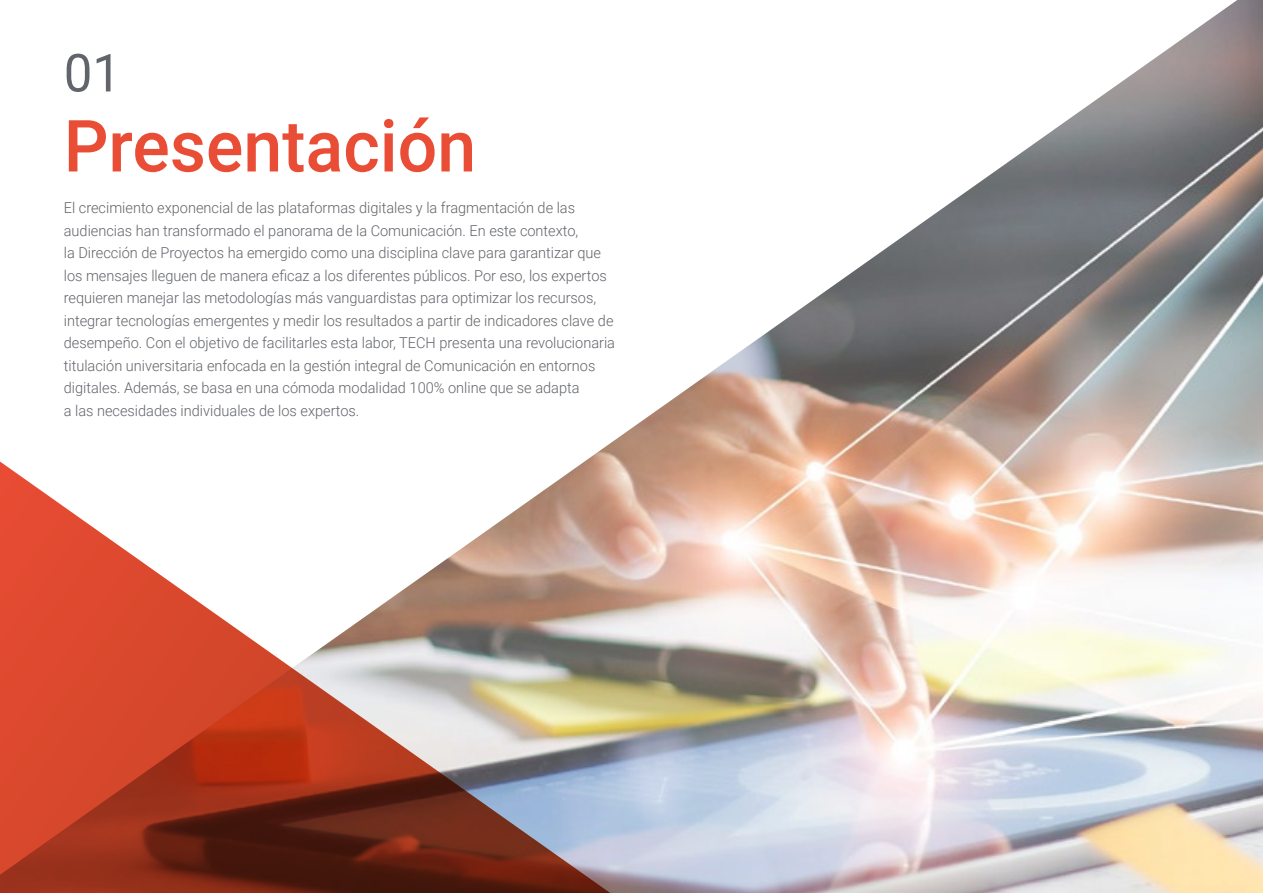
<style>
.page{position:relative;width:1263px;height:893px;background:#fff}
.page>*{position:absolute;margin:0;border:0;box-sizing:border-box;transform-origin:0 0}
.t1{font:500 72px "Roboto";color:#e94d35}
.t2{font:52.5px "Roboto";color:#61646a}
.t3{font:300 15px/22.5px "Roboto";color:#61646a}
</style>
<div class="page">
<img style="left:606px;top:0;width:657px;height:893px">
<svg style="left:0;top:446px;width:640px;height:447px"></svg>
<h2 class="t2" style="left:64px;top:36px;width:59px">01</h2>
<h1 class="t1" style="left:64px;top:95px;width:414px">Presentación</h1>
<p class="t3" style="left:64px;top:196px;width:553px">El crecimiento exponencial de las plataformas digitales y la fragmentación de las audiencias han transformado el panorama de la Comunicación. En este contexto,<br>la Dirección de Proyectos ha emergido como una disciplina clave para garantizar que los mensajes lleguen de manera eficaz a los diferentes públicos. Por eso, los expertos requieren manejar las metodologías más vanguardistas para optimizar los recursos, integrar tecnologías emergentes y medir los resultados a partir de indicadores clave de desempeño. Con el objetivo de facilitarles esta labor, TECH presenta una revolucionaria titulación universitaria enfocada en la gestión integral de Comunicación en entornos digitales. Además, se basa en una cómoda modalidad 100% online que se adapta<br>a las necesidades individuales de los expertos.</p>
</div>
